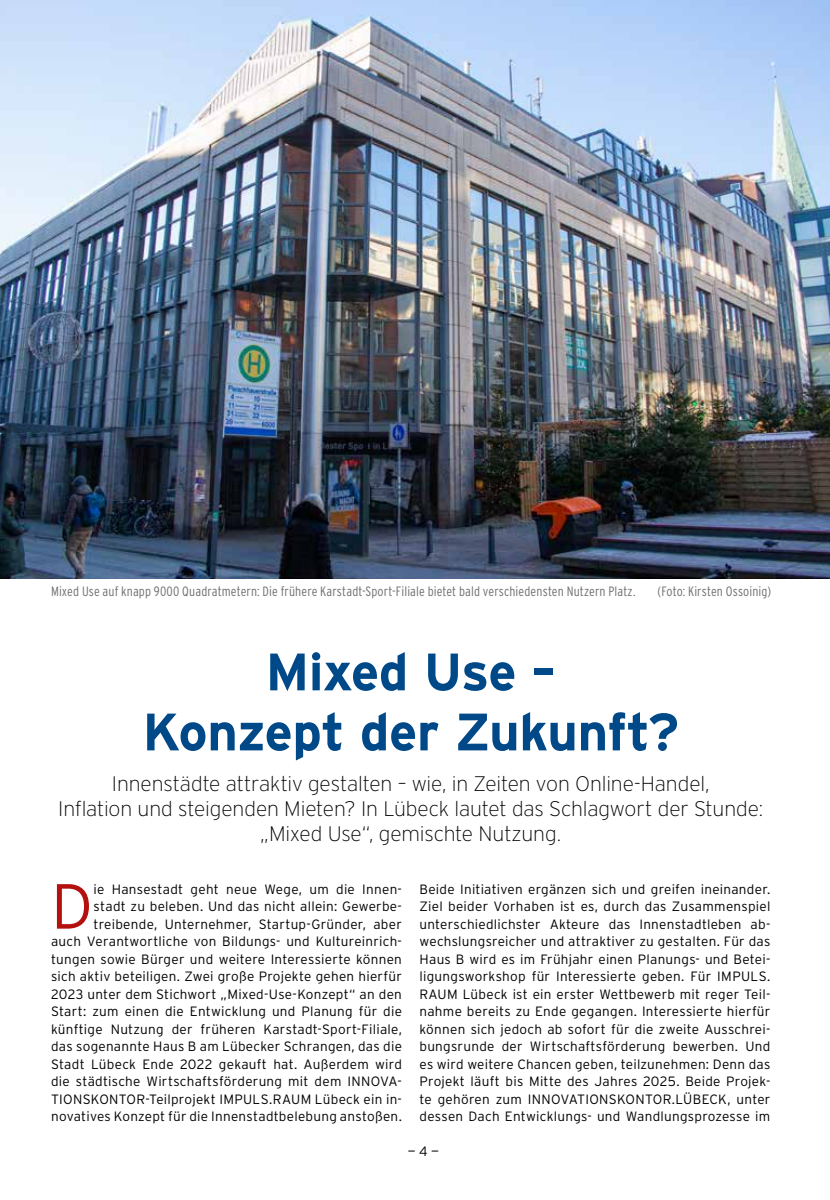
<style>
.page{position:relative;width:830px;height:1200px;background:#fff}
.page>*{position:absolute;margin:0;border:0;box-sizing:border-box;transform-origin:0 0}
.t1{font:300 63.45px "Interstate";color:#b4100d}
.t2{font:700 52.5px/60px "Interstate";letter-spacing:-.015em;color:#004988;text-align:center}
.t3{font:200 21px/25.2px "Interstate";letter-spacing:-.01em;color:#000;text-align:center}
.t4{font:300 13.5px/17.5px "Interstate";letter-spacing:.02em;color:#000;text-align:right}
.t5{font:300 13.5px "Interstate Condensed";letter-spacing:.01em;color:#6f6f6e}
</style>
<div class="page">
<img style="left:0;top:0;width:829px;height:578px">
<p class="t5" style="left:51px;top:583px;width:585px">Mixed Use auf knapp 9000 Quadratmetern: Die frühere Karstadt-Sport-Filiale bietet bald verschiedensten Nutzern Platz.</p>
<p class="t5" style="left:657px;top:583px;width:115px">(Foto: Kirsten Ossoinig)</p>
<h2 class="t2" style="left:142px;top:641px;width:538px">Mixed Use –<br>Konzept der Zukunft?</h2>
<h3 class="t3" style="left:58px;top:770px;width:706px">Innenstädte attraktiv gestalten – wie, in Zeiten von Online-Handel,<br>Inflation und steigenden Mieten? In Lübeck lautet das Schlagwort der Stunde: „Mixed Use“, gemischte Nutzung.</h3>
<h1 class="t1" style="left:51px;top:870px;width:43px">D</h1>
<p class="t4" style="left:51px;top:879px;width:352px">ie Hansestadt geht neue Wege, um die Innen-<br>stadt zu beleben. Und das nicht allein: Gewerbe&shy;treibende, Unternehmer, Startup-Gründer, aber<br>auch Verantwortliche von Bildungs- und Kultureinrich&shy;tungen sowie Bürger und weitere Interessierte können sich aktiv beteiligen. Zwei große Projekte gehen hierfür 2023 unter dem Stichwort „Mixed-Use-Konzept“ an den Start: zum einen die Entwicklung und Planung für die künftige Nutzung der früheren Karstadt-Sport-Filiale, das sogenannte Haus B am Lübecker Schrangen, das die Stadt Lübeck Ende 2022 gekauft hat. Außerdem wird die städtische Wirtschaftsförderung mit dem INNOVA-TIONSKONTOR-Teilprojekt IMPULS.RAUM Lübeck ein in&shy;novatives Konzept für die Innenstadtbelebung anstoßen.</p>
<p class="t4" style="left:419px;top:879px;width:352px;text-align:justify">Beide Initiativen ergänzen sich und greifen ineinander.<br>Ziel beider Vorhaben ist es, durch das Zusammenspiel unterschiedlichster Akteure das Innenstadtleben ab&shy;wechslungsreicher und attraktiver zu gestalten. Für das Haus B wird es im Frühjahr einen Planungs- und Betei&shy;ligungsworkshop für Interessierte geben. Für IMPULS.<br>RAUM Lübeck ist ein erster Wettbewerb mit reger Teil&shy;nahme bereits zu Ende gegangen. Interessierte hierfür können sich jedoch ab sofort für die zweite Ausschrei&shy;bungsrunde der Wirtschaftsförderung bewerben. Und es wird weitere Chancen geben, teilzunehmen: Denn das Projekt läuft bis Mitte des Jahres 2025. Beide Projek&shy;te gehören zum INNOVATIONSKONTOR.LÜBECK, unter dessen Dach Entwicklungs- und Wandlungsprozesse im</p>
<p class="t4" style="left:408px;top:1142px;width:33px">— 4 —</p>
</div>
